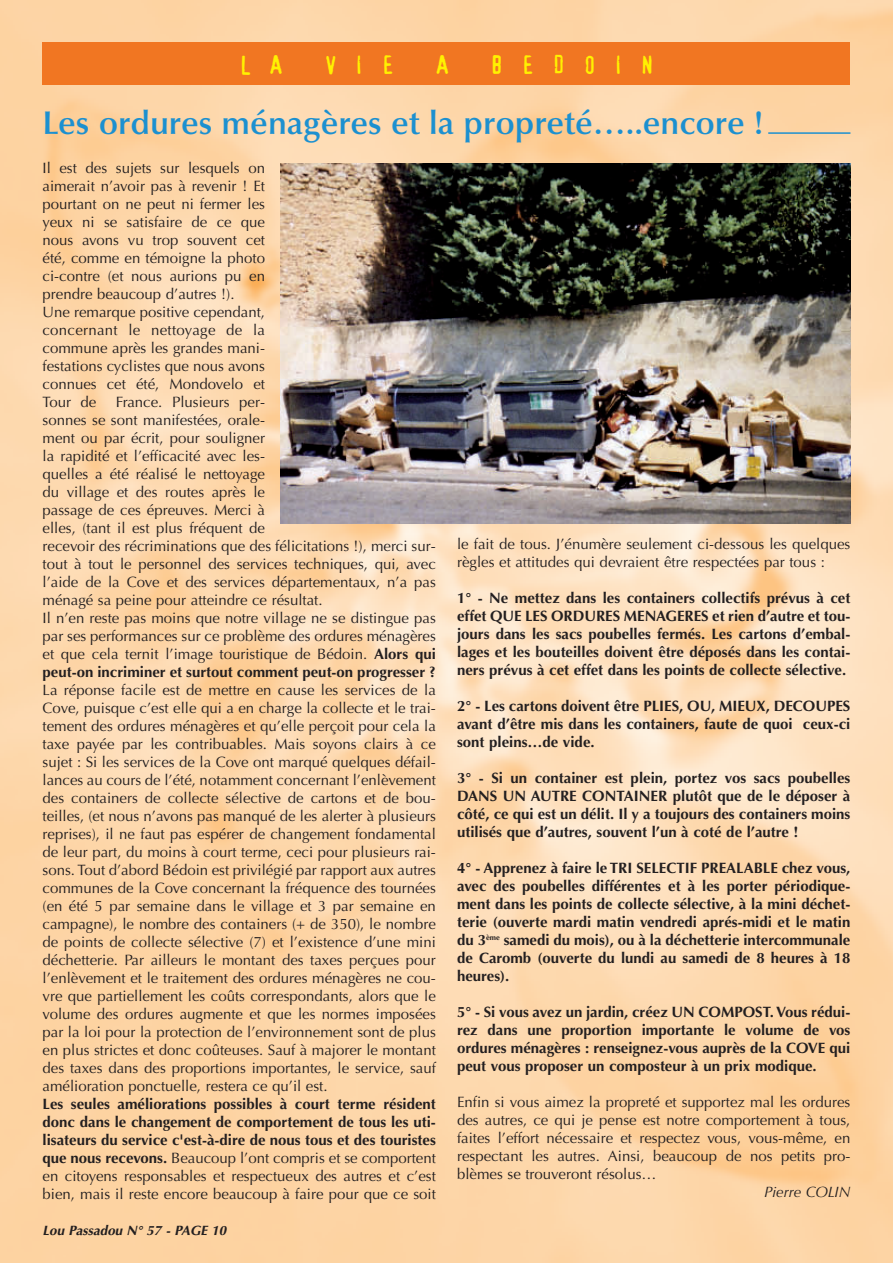
<style>
.page{position:relative;width:893px;height:1263px;background:#fff}
.page>*{position:absolute;margin:0;border:0;box-sizing:border-box;transform-origin:0 0}
.t1{font:600 33px "Optima";color:#1c90d0}
.t2{font:24.75px "Confidential";letter-spacing:.75em;color:#fff101}
.t3{font:15px/18px "Optima";color:#231f20}
.t4{font:15px/18px "Optima Bold TT";color:#231f20;text-align:justify}
.t5{font:15px "Optima Italic TT";color:#231f20}
.t6{font:italic 700 13.5px "Optima";color:#231f20}
.s1{font-family:"Optima Bold TT"}
</style>
<div class="page">
<img style="left:0;top:0;width:893px;height:1263px">
<div style="left:43px;top:43px;width:807px;height:42px;background:#f17622"></div>
<hr style="left:768px;top:132px;width:82px;height:2px;background:#1c90d0">
<img style="left:280px;top:164px;width:570px;height:359px">
<h2 class="t2" style="left:240px;top:51px;width:44px">L A</h2>
<h2 class="t2" style="left:324px;top:51px;width:71px">VIE</h2>
<h2 class="t2" style="left:436px;top:51px;width:14px">A</h2>
<h2 class="t2" style="left:491px;top:51px;width:164px">BEDOIN</h2>
<h1 class="t1" style="left:43px;top:109px;width:722px">Les ordures ménagères et la propreté…..encore !</h1>
<p class="t3" style="left:43px;top:160px;width:224px">Il est des sujets sur lesquels on aimerait n’avoir pas à revenir ! Et pourtant on ne peut ni fermer les yeux ni se satisfaire de ce que nous avons vu trop souvent cet été, comme en témoigne la photo ci-contre (et nous aurions pu en prendre beaucoup d’autres !).<br>Une remarque positive cependant, concernant le nettoyage de la commune après les grandes mani&shy;festations cyclistes que nous avons connues cet été, Mondovelo et<br>Tour de</p>
<p class="t3" style="left:43px;top:394px;width:395px;text-indent:73px">France. Plusieurs per-<br>sonnes se sont manifestées, orale-<br>ment ou par écrit, pour souligner<br>la rapidité et l’efficacité avec les-<br>quelles a été réalisé le nettoyage<br>du village et des routes après le<br>passage de ces épreuves. Merci à<br>elles, (tant il est plus fréquent de<br>recevoir des récriminations que des félicitations !), merci sur&shy;tout à tout le personnel des services techniques, qui, avec l’aide de la Cove et des services départementaux, n’a pas ménagé sa peine pour atteindre ce résultat.<br>Il n’en reste pas moins que notre village ne se distingue pas par ses performances sur ce problème des ordures ménagères et que cela ternit l’image touristique de Bédoin. <span class="s1">Alors qui</span></p>
<p class="t4" style="left:43px;top:664px;width:395px">peut-on incriminer et surtout comment peut-on progresser ?</p>
<p class="t3" style="left:43px;top:682px;width:395px;text-align:justify">La réponse facile est de mettre en cause les services de la Cove, puisque c’est elle qui a en charge la collecte et le trai&shy;tement des ordures ménagères et qu’elle perçoit pour cela la taxe payée par les contribuables. Mais soyons clairs à ce sujet : Si les services de la Cove ont marqué quelques défail&shy;lances au cours de l’été, notamment concernant l’enlèvement des containers de collecte sélective de cartons et de bou&shy;teilles, (et nous n’avons pas manqué de les alerter à plusieurs reprises), il ne faut pas espérer de changement fondamental de leur part, du moins à court terme, ceci pour plusieurs rai&shy;sons. Tout d’abord Bédoin est privilégié par rapport aux autres communes de la Cove concernant la fréquence des tournées (en été 5 par semaine dans le village et 3 par semaine en campagne), le nombre des containers (+ de 350), le nombre de points de collecte sélective (7) et l’existence d’une mini déchetterie. Par ailleurs le montant des taxes perçues pour l’enlèvement et le traitement des ordures ménagères ne cou&shy;vre que partiellement les coûts correspondants, alors que le volume des ordures augmente et que les normes imposées par la loi pour la protection de l’environnement sont de plus en plus strictes et donc coûteuses. Sauf à majorer le montant des taxes dans des proportions importantes, le service, sauf amélioration ponctuelle, restera ce qu’il est.</p>
<p class="t4" style="left:43px;top:1096px;width:395px">Les seules améliorations possibles à court terme résident donc dans le changement de comportement de tous les uti&shy;lisateurs du service c'est-à-dire de nous tous et des touristes</p>
<p class="t3" style="left:43px;top:1150px;width:395px;text-align:justify"><span class="s1">que nous recevons.</span> Beaucoup l’ont compris et se comportent en citoyens responsables et respectueux des autres et c’est bien, mais il reste encore beaucoup à faire pour que ce soit</p>
<p class="t3" style="left:457px;top:537px;width:395px">le fait de tous. J’énumère seulement ci-dessous les quelques règles et attitudes qui devraient être respectées par tous :</p>
<p class="t4" style="left:457px;top:591px;width:395px">1° - Ne mettez dans les containers collectifs prévus à cet effet QUE LES ORDURES MENAGERES et rien d’autre et tou&shy;jours dans les sacs poubelles fermés. Les cartons d’embal&shy;lages et les bouteilles doivent être déposés dans les contai&shy;ners prévus à cet effet dans les points de collecte sélective.</p>
<p class="t4" style="left:457px;top:699px;width:395px">2° - Les cartons doivent être PLIES, OU, MIEUX, DECOUPES avant d’être mis dans les containers, faute de quoi ceux-ci sont pleins…de vide.</p>
<p class="t4" style="left:457px;top:771px;width:395px">3° - Si un container est plein, portez vos sacs poubelles DANS UN AUTRE CONTAINER plutôt que de le déposer à côté, ce qui est un délit. Il y a toujours des containers moins utilisés que d’autres, souvent l’un à coté de l’autre !</p>
<p class="t4" style="left:457px;top:861px;width:395px">4° - Apprenez à faire le TRI SELECTIF PREALABLE chez vous, avec des poubelles différentes et à les porter périodique&shy;ment dans les points de collecte sélective, à la mini déchet&shy;terie (ouverte mardi matin vendredi aprés-midi et le matin du 3<sup>ème</sup> samedi du mois), ou à la déchetterie intercommunale de Caromb (ouverte du lundi au samedi de 8 heures à 18 heures).</p>
<p class="t4" style="left:457px;top:1005px;width:395px">5° - Si vous avez un jardin, créez UN COMPOST. Vous rédui&shy;rez dans une proportion importante le volume de vos ordures ménagères : renseignez-vous auprès de la COVE qui peut vous proposer un composteur à un prix modique.</p>
<p class="t3" style="left:457px;top:1095px;width:395px;text-align:justify">Enfin si vous aimez la propreté et supportez mal les ordures des autres, ce qui je pense est notre comportement à tous, faites l’effort nécessaire et respectez vous, vous-même, en respectant les autres. Ainsi, beaucoup de nos petits pro&shy;blèmes se trouveront résolus…</p>
<p class="t5" style="left:764px;top:1186px;width:88px">Pierre COLIN</p>
<p class="t6" style="left:43px;top:1225px;width:188px">Lou Passadou N° 57 - PAGE 10</p>
</div>
